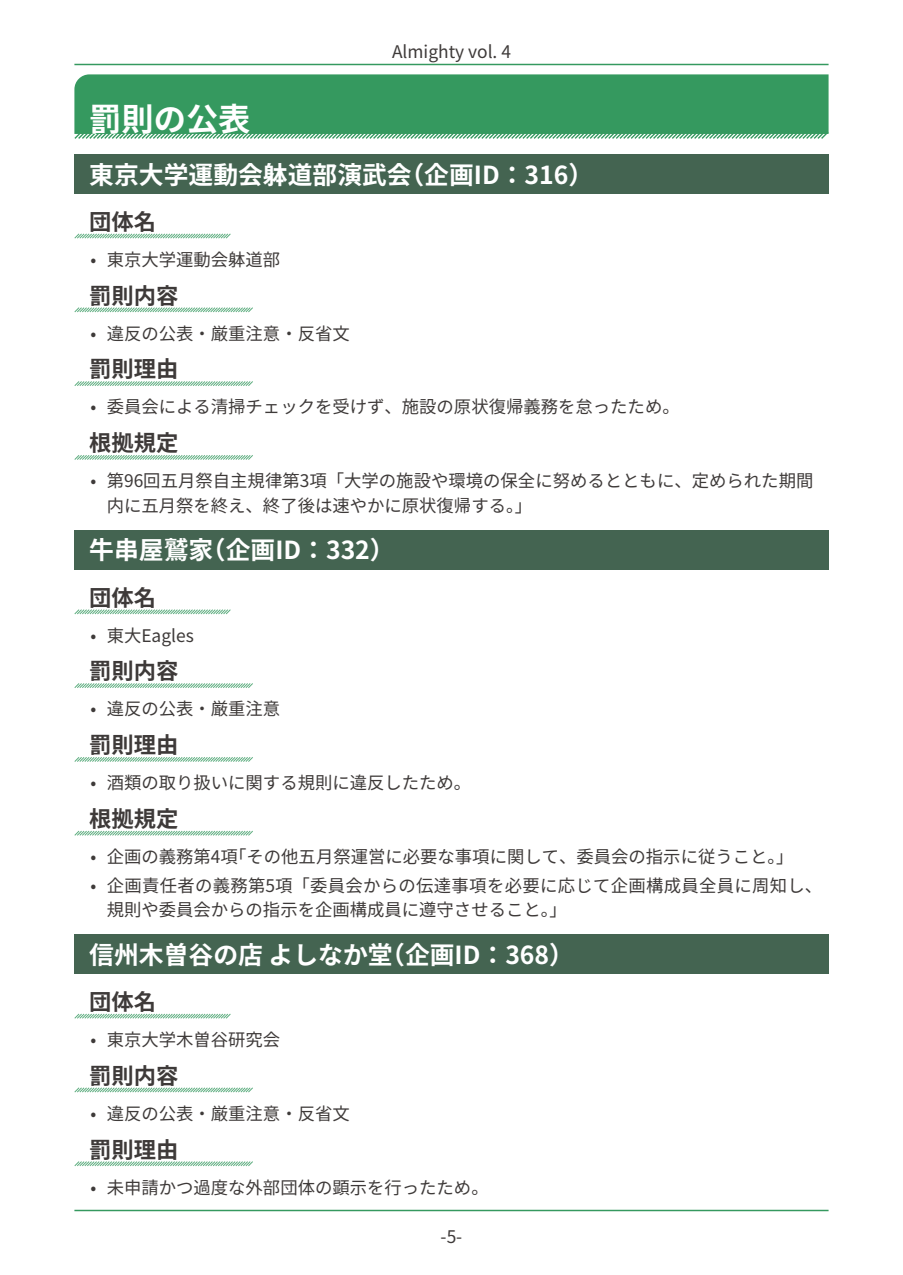
<style>
.page{position:relative;width:903px;height:1275px;background:#fff}
.page>*{position:absolute;margin:0;border:0;box-sizing:border-box;transform-origin:0 0}
.t1{font:700 32.2px "Source Han Sans JP";color:#fff}
.t2{font:700 24.85px "Source Han Sans JP";color:#fff}
.t3{font:700 22.4px "Source Han Sans JP";color:#3e3a39}
.t4{font:17.32px "Source Han Sans JP";color:#3e3a39}
.t5{font:17.32px "Source Han Sans JP";letter-spacing:.02em;color:#3e3a39}
</style>
<div class="page">
<hr style="left:74px;top:64px;width:754px;height:1px;background:#35995f">
<hr style="left:74px;top:1210px;width:754px;height:1px;background:#35995f">
<svg style="left:74px;top:74px;width:755px;height:65px;background:#3f9e66"></svg>
<div style="left:74px;top:154px;width:754px;height:40px;background:#446451"></div>
<svg style="left:74px;top:233px;width:157px;height:6px"></svg>
<svg style="left:74px;top:307px;width:179px;height:6px"></svg>
<svg style="left:74px;top:381px;width:179px;height:5px"></svg>
<svg style="left:74px;top:455px;width:179px;height:5px"></svg>
<div style="left:74px;top:530px;width:754px;height:40px;background:#446451"></div>
<svg style="left:74px;top:609px;width:157px;height:6px"></svg>
<svg style="left:74px;top:683px;width:179px;height:5px"></svg>
<svg style="left:74px;top:757px;width:179px;height:5px"></svg>
<svg style="left:74px;top:830px;width:179px;height:6px"></svg>
<div style="left:74px;top:934px;width:754px;height:40px;background:#446451"></div>
<svg style="left:74px;top:1013px;width:157px;height:6px"></svg>
<svg style="left:74px;top:1087px;width:179px;height:6px"></svg>
<svg style="left:74px;top:1161px;width:179px;height:6px"></svg>
<h1 class="t1" style="left:89px;top:101px;width:163px">罰則の公表</h1>
<p class="t4" style="left:392px;top:42px;width:120px">Almighty vol 4.</p>
<h2 class="t2" style="left:399px;top:161px;width:195px">（企画ID：316(</h2>
<h2 class="t2" style="left:89px;top:161px;width:324px">東京大学運動会躰道部演武会</h2>
<p class="t3" style="left:89px;top:209px;width:68px">団体名</p>
<p class="t4" style="left:107px;top:250px;width:175px">東京大学運動会躰道部</p>
<p class="t4" style="left:91px;top:250px;width:7px">•</p>
<p class="t3" style="left:89px;top:283px;width:91px">罰則内容</p>
<p class="t4" style="left:107px;top:323px;width:245px">違反の公表・厳重注意・反省文</p>
<p class="t4" style="left:91px;top:323px;width:7px">•</p>
<p class="t3" style="left:89px;top:357px;width:91px">罰則理由</p>
<p class="t4" style="left:107px;top:397px;width:574px">委員会による清掃チェックを受けず、施設の原状復帰義務を怠ったため。</p>
<p class="t4" style="left:91px;top:397px;width:7px">•</p>
<p class="t3" style="left:89px;top:430px;width:91px">根拠規定</p>
<p class="t4" style="left:107px;top:471px;width:708px">第96回五月祭自主規律第項3 「大学の施設や環境の保全に努めるとともに、定められた期間</p>
<p class="t4" style="left:91px;top:471px;width:7px">•</p>
<p class="t4" style="left:107px;top:496px;width:427px">内に五月祭を終え、終了後は速やかに原状復帰する「。</p>
<h2 class="t2" style="left:201px;top:536px;width:195px">（企画ID：332(</h2>
<h2 class="t2" style="left:89px;top:536px;width:126px">牛串屋鷲家</h2>
<p class="t3" style="left:89px;top:585px;width:68px">団体名</p>
<p class="t4" style="left:107px;top:625px;width:89px">東大Eagles</p>
<p class="t4" style="left:91px;top:625px;width:7px">•</p>
<p class="t3" style="left:89px;top:659px;width:91px">罰則内容</p>
<p class="t4" style="left:107px;top:699px;width:175px">違反の公表・厳重注意</p>
<p class="t4" style="left:91px;top:699px;width:7px">•</p>
<p class="t3" style="left:89px;top:732px;width:91px">罰則理由</p>
<p class="t4" style="left:107px;top:773px;width:366px">酒類の取り扱いに関する規則に違反したため。</p>
<p class="t4" style="left:91px;top:773px;width:7px">•</p>
<p class="t3" style="left:89px;top:806px;width:91px">根拠規定</p>
<p class="t4" style="left:107px;top:847px;width:688px">企画の義務第 「項4 その他五月祭運営に必要な事項に関して、委員会の指示に従うこと「。</p>
<p class="t4" style="left:91px;top:847px;width:7px">•</p>
<p class="t4" style="left:91px;top:875px;width:7px">•</p>
<p class="t5" style="left:107px;top:875px;width:717px">企画責任者の義務第項5 「委員会からの伝達事項を必要に応じて企画構成員全員に周知し、</p>
<p class="t4" style="left:107px;top:900px;width:462px">規則や委員会からの指示を企画構成員に遵守させること「。</p>
<h2 class="t2" style="left:380px;top:941px;width:195px">（企画ID：368(</h2>
<h2 class="t2" style="left:89px;top:941px;width:305px">信州木曽谷の店よしなか堂</h2>
<p class="t3" style="left:89px;top:989px;width:68px">団体名</p>
<p class="t4" style="left:107px;top:1030px;width:175px">東京大学木曽谷研究会</p>
<p class="t4" style="left:91px;top:1030px;width:7px">•</p>
<p class="t3" style="left:89px;top:1063px;width:91px">罰則内容</p>
<p class="t4" style="left:107px;top:1104px;width:245px">違反の公表・厳重注意・反省文</p>
<p class="t4" style="left:91px;top:1104px;width:7px">•</p>
<p class="t3" style="left:89px;top:1137px;width:91px">罰則理由</p>
<p class="t4" style="left:107px;top:1177px;width:383px">未申請かつ過度な外部団体の顕示を行ったため。</p>
<p class="t4" style="left:91px;top:1177px;width:7px">•</p>
<p class="t4" style="left:441px;top:1227px;width:23px">-5-</p>
</div>
